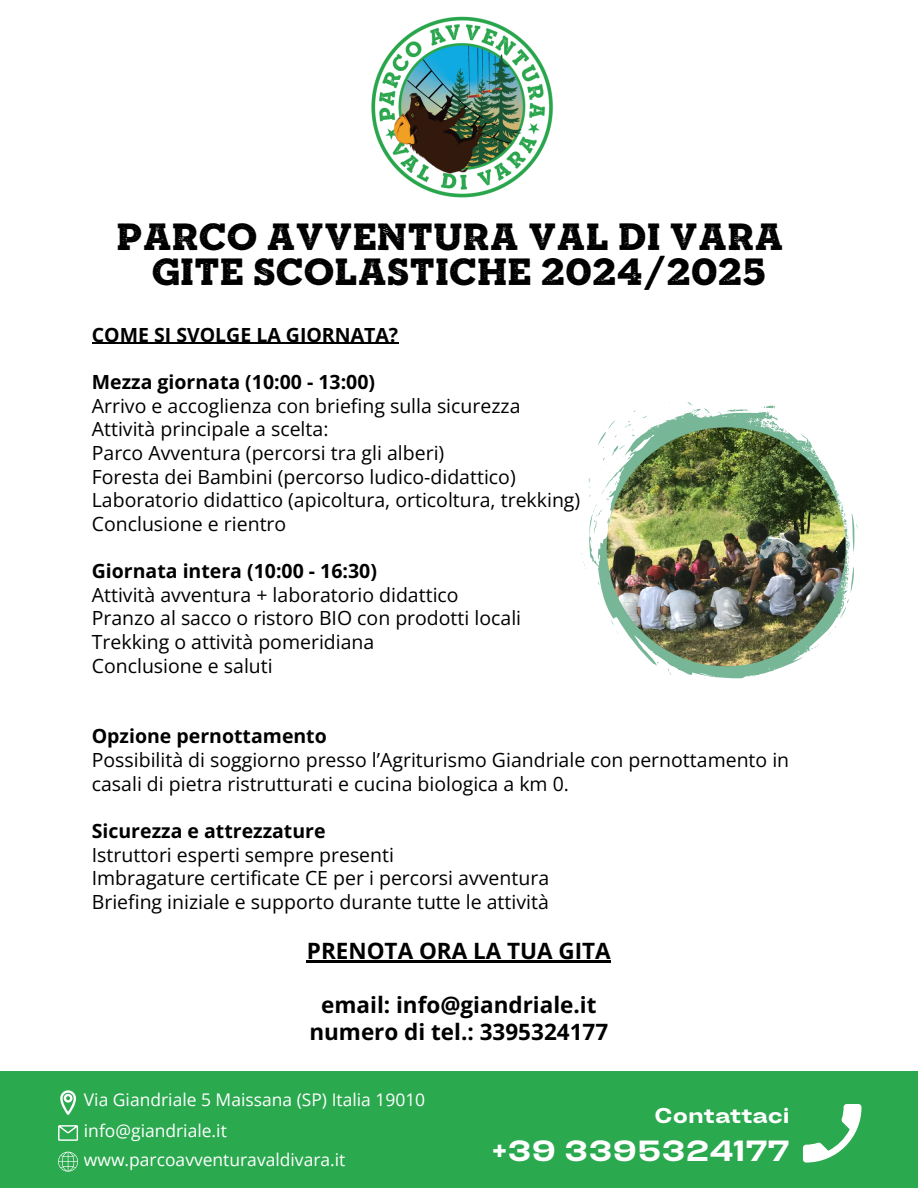
<style>
.page{position:relative;width:918px;height:1188px;background:#fff}
.page>*{position:absolute;margin:0;border:0;box-sizing:border-box;transform-origin:0 0}
.t1{font:36px/34.8px "Sonder Slab Black Rough";color:#000;text-align:center}
.t2{font:700 expanded 28.95px "Lazord";color:#fff}
.t3{font:700 22.5px/27px "Open Sans";color:#000;text-align:center}
.t4{font:700 expanded 21.15px "Lazord";color:#fff}
.t5{font:19.5px/23.7px "Open Sans";color:#000}
.t6{font:700 19.5px "Open Sans";color:#000}
.t7{font:17.4px "Open Sans";color:#fff}
.s1{font-weight:700}
</style>
<div class="page">
<hr style="left:92px;top:343px;width:306px;height:1px;background:#000">
<hr style="left:307px;top:961px;width:304px;height:2px;background:#000">
<img style="left:371px;top:16px;width:182px;height:182px">
<div style="left:0;top:1071px;width:918px;height:117px;background:#2ba94f"></div>
<svg style="left:803px;top:1104px;width:58px;height:59px"></svg>
<svg style="left:58px;top:1125px;width:21px;height:16px"></svg>
<svg style="left:58px;top:1151px;width:20px;height:21px"></svg>
<svg style="left:60px;top:1090px;width:16px;height:25px"></svg>
<svg style="left:581px;top:402px;width:277px;height:277px"></svg>
<img style="left:607px;top:427px;width:239px;height:239px;border-radius:50%">
<h3 class="t1" style="left:116px;top:218px;width:669px">PARCO AVVENTURA VAL DI VARA<br>GITE SCOLASTICHE 2024/2025</h3>
<p class="t6" style="left:92px;top:321px;width:308px">COME SI SVOLGE LA GIORNATA?</p>
<h1 class="t5" style="left:92px;top:370px;width:490px"><span class="s1">Mezza giornata (10:00 - 13:00)<br></span>Arrivo e accoglienza con briefing sulla sicurezza Attività principale a scelta:<br>Parco Avventura (percorsi tra gli alberi)<br>Foresta dei Bambini (percorso ludico-didattico)<br>Laboratorio didattico (apicoltura, orticoltura, trekking)<br>Conclusione e rientro</h1>
<h5 class="t5" style="left:92px;top:559px;width:431px"><span class="s1">Giornata intera (10:00 - 16:30)<br></span>Attività avventura + laboratorio didattico Pranzo al sacco o ristoro BIO con prodotti locali Trekking o attività pomeridiana<br>Conclusione e saluti</h5>
<h6 class="t5" style="left:92px;top:724px;width:699px"><span class="s1">Opzione pernottamento<br></span>Possibilità di soggiorno presso l’Agriturismo Giandriale con pernottamento in casali di pietra ristrutturati e cucina biologica a km 0.</h6>
<h6 class="t5" style="left:92px;top:818px;width:459px"><span class="s1">Sicurezza e attrezzature<br></span>Istruttori esperti sempre presenti<br>Imbragature certificate CE per i percorsi avventura Briefing iniziale e supporto durante tutte le attività</h6>
<h6 class="t3" style="left:307px;top:937px;width:305px">PRENOTA ORA LA TUA GITA</h6>
<h6 class="t3" style="left:309px;top:991px;width:300px">email: info@giandriale.it numero di tel.: 3395324177</h6>
<p class="t7" style="left:84px;top:1087px;width:343px">Via Giandriale 5 Maissana (SP) Italia 19010</p>
<p class="t7" style="left:84px;top:1119px;width:144px">info@giandriale.it</p>
<p class="t7" style="left:84px;top:1147px;width:263px">www.parcoavventuravaldivara.it</p>
<p class="t7" style="left:84px;top:1091px;width:144px">info@giandriale.it</p>
<p class="t4" style="left:654px;top:1105px;width:137px">Contattaci</p>
<p class="t2" style="left:492px;top:1137px;width:299px">+39 3395324177</p>
<p class="t2" style="left:492px;top:1109px;width:299px">+39 3395324177</p>
</div>
